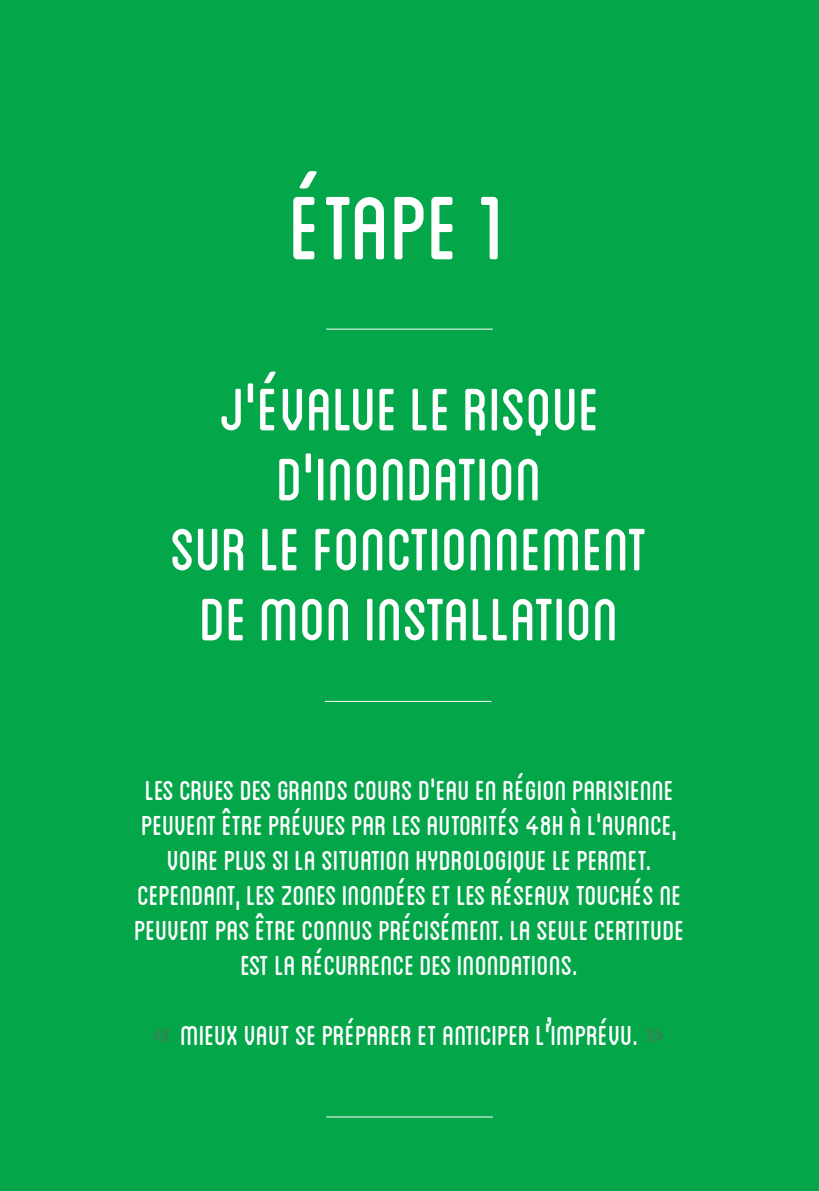
<style>
.page{position:relative;width:819px;height:1191px;background:#04a64a}
.page>*{position:absolute;margin:0;border:0;box-sizing:border-box;transform-origin:0 0}
.t1{font:126px "Blanch Caps";color:#fff}
.t2{font:84px/70px "Blanch Caps";color:#fff;text-align:center}
.t3{font:38.5px/35px "Blanch Caps";color:#fff;text-align:center}
</style>
<div class="page">
<svg style="left:153px;top:1027px;width:17px;height:16px"></svg>
<svg style="left:646px;top:1027px;width:17px;height:16px"></svg>
<hr style="left:326px;top:329px;width:166px;height:1px;background:#fff">
<hr style="left:325px;top:701px;width:166px;height:1px;background:#fff">
<hr style="left:326px;top:1116px;width:166px;height:1px;background:#fff">
<h1 class="t1" style="left:289px;top:171px;width:216px">étape 1</h1>
<h2 class="t2" style="left:171px;top:371px;width:479px">J'évalue le risque d'inondation<br>sur le fonctionnement de mon installation</h2>
<p class="t3" style="left:135px;top:771px;width:551px">LES CRUES DES GRANDS COURS D'EAU EN RÉGION PARISIENNE PEUVENT ÊTRE PRÉVUES PAR LES AUTORITÉS 48H À L'AVANCE, VOIRE PLUS SI LA SITUATION HYDROLOGIQUE LE PERMET.<br>CEPENDANT, LES ZONES INONDÉES ET LES RÉSEAUX TOUCHÉS NE PEUVENT PAS ÊTRE CONNUS PRÉCISÉMENT. LA SEULE CERTITUDE EST LA RÉCURRENCE DES INONDATIONS.</p>
<p class="t3" style="left:180px;top:1016px;width:459px">MIEUX VAUT SE PRÉPARER ET ANTICIPER L’'IMPRÉVU.</p>
</div>
